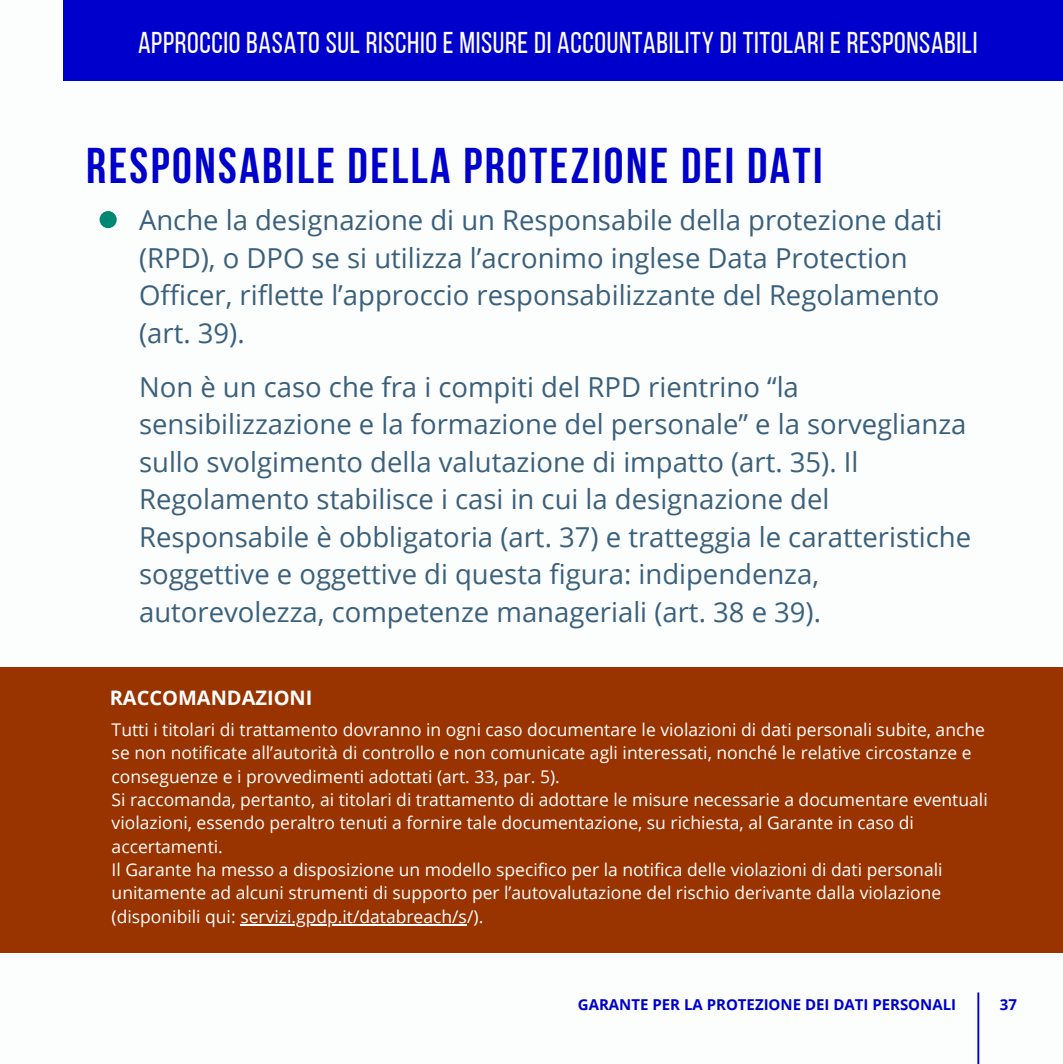
<style>
.page{position:relative;width:1063px;height:1064px;background:#fff}
.page>*{position:absolute;margin:0;border:0;box-sizing:border-box;transform-origin:0 0}
.t1{font:700 50px "Bebas Neue";letter-spacing:.05em;color:#00c}
.t2{font:30px "Bebas Neue";letter-spacing:.02em;color:#fff}
.t3{font:27.5px/37.5px "Open Sans";color:#3a607c}
.t4{font:700 20px "Open Sans";color:#fff}
.t5{font:17.5px/23.2px "Open Sans";color:#fff}
.t6{font:700 15px "Open Sans";color:#00c}
</style>
<div class="page">
<div style="left:100px;top:211px;width:17px;height:17px;background:#008772;border-radius:50%"></div>
<div style="left:0;top:667px;width:1062px;height:285px;background:#930"></div>
<hr style="left:240px;top:923px;width:227px;height:2px;background:#fff">
<div style="left:63px;top:0;width:999px;height:80px;background:#00c"></div>
<hr style="left:977px;top:992px;width:2px;height:70px;background:#00c">
<h2 class="t2" style="left:138px;top:31px;width:841px">APPROCCIO BASATO SUL RISCHIO E MISURE DI ACCOUNTABILITY DI TITOLARI E RESPONSABILI</h2>
<h1 class="t1" style="left:86px;top:146px;width:738px">RESPONSABILE DELLA PROTEZIONE DEI DATI</h1>
<h3 class="t3" style="left:139px;top:201px;width:805px">Anche la designazione di un Responsabile della protezione dati (RPD), o DPO se si utilizza l’acronimo inglese Data Protection Officer, riflette l’approccio responsabilizzante del Regolamento (art. 39).</h3>
<p class="t3" style="left:139px;top:367px;width:833px">Non è un caso che fra i compiti del RPD rientrino “la sensibilizzazione e la formazione del personale” e la sorveglianza sullo svolgimento della valutazione di impatto (art. 35). Il Regolamento stabilisce i casi in cui la designazione del Responsabile è obbligatoria (art. 37) e tratteggia le caratteristiche soggettive e oggettive di questa figura: indipendenza, autorevolezza, competenze manageriali (art. 38 e 39).</p>
<p class="t4" style="left:110px;top:683px;width:204px">RACCOMANDAZIONI</p>
<p class="t5" style="left:112px;top:717px;width:877px">Tutti i titolari di trattamento dovranno in ogni caso documentare le violazioni di dati personali subite, anche se non notificate all’autorità di controllo e non comunicate agli interessati, nonché le relative circostanze e conseguenze e i provvedimenti adottati (art. 33, par. 5).<br>Si raccomanda, pertanto, ai titolari di trattamento di adottare le misure necessarie a documentare eventuali violazioni, essendo peraltro tenuti a fornire tale documentazione, su richiesta, al Garante in caso di accertamenti.<br>Il Garante ha messo a disposizione un modello specifico per la notifica delle violazioni di dati personali unitamente ad alcuni strumenti di supporto per l’autovalutazione del rischio derivante dalla violazione (disponibili qui: servizi.gpdp.it/databreach/s/).</p>
<p class="t6" style="left:578px;top:993px;width:380px">GARANTE PER LA PROTEZIONE DEI DATI PERSONALI</p>
<p class="t6" style="left:1000px;top:993px;width:19px">37</p>
</div>
